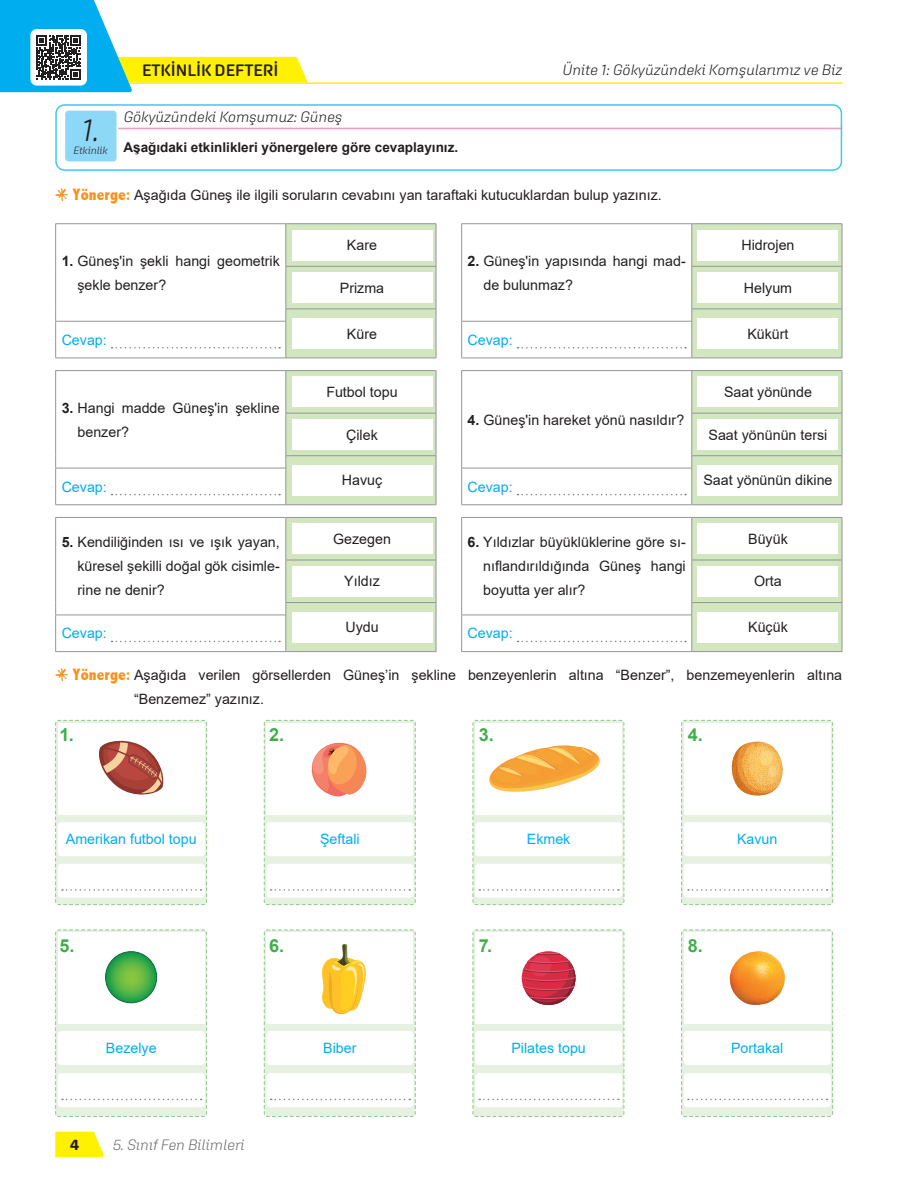
<style>
.page{position:relative;width:906px;height:1187px;background:#fff}
.page>*{position:absolute;margin:0;border:0;box-sizing:border-box;transform-origin:0 0}
.t1{font:italic 300 31.5px "Aglet Sans";color:#231f20}
.t2{font:700 18px "Arial";color:#40ae49}
.t3{font:600 16.5px "Aglet Sans";color:#231f20}
.t4{font:italic 300 15px "Aglet Sans";color:#231f20}
.t5{font:italic 300 15px "Aglet Sans";color:#6c6d70}
.t6{font:700 15px "Aglet Sans";color:#231f20}
.t7{font:14.25px/24px "Arial";color:#231f20}
.t8{font:14.25px "Arial";color:#00aeef}
.t9{font:700 13.5px "Arial";color:#231f20}
.t10{font:italic 300 10.5px "Aglet Sans";color:#231f20}
.s1{font-family:"Abadi";font-weight:800;font-stretch:condensed;font-size:16.5px;color:#f7931d}
.s2{font-weight:700}
</style>
<div class="page">
<svg style="left:55px;top:1131px;width:49px;height:26px"></svg>
<hr style="left:127px;top:82px;width:715px;height:2px;background:#fff101">
<svg style="left:0;top:0;width:308px;height:92px"></svg>
<hr style="left:55px;top:223px;width:231px;height:1px;background:#939598">
<hr style="left:55px;top:224px;width:1px;height:42px;background:#939598">
<hr style="left:55px;top:266px;width:1px;height:43px;background:#939598">
<svg style="left:55px;top:309px;width:1px;height:12px"></svg>
<hr style="left:286px;top:223px;width:150px;height:1px;background:#939598">
<hr style="left:55px;top:321px;width:1px;height:36px;background:#939598">
<hr style="left:55px;top:321px;width:231px;height:1px;background:#939598">
<hr style="left:55px;top:357px;width:231px;height:1px;background:#939598">
<svg style="left:112px;top:224px;width:325px;height:134px"></svg>
<hr style="left:55px;top:370px;width:231px;height:1px;background:#939598">
<hr style="left:55px;top:371px;width:1px;height:42px;background:#939598">
<hr style="left:55px;top:413px;width:1px;height:42px;background:#939598">
<svg style="left:55px;top:455px;width:1px;height:12px"></svg>
<hr style="left:55px;top:468px;width:1px;height:36px;background:#939598">
<hr style="left:286px;top:504px;width:150px;height:1px;background:#939598">
<hr style="left:55px;top:467px;width:231px;height:1px;background:#939598">
<hr style="left:55px;top:504px;width:231px;height:1px;background:#939598">
<svg style="left:112px;top:370px;width:325px;height:134px"></svg>
<hr style="left:55px;top:517px;width:231px;height:1px;background:#939598">
<hr style="left:55px;top:518px;width:1px;height:42px;background:#939598">
<hr style="left:55px;top:560px;width:1px;height:42px;background:#939598">
<svg style="left:55px;top:602px;width:1px;height:12px"></svg>
<hr style="left:55px;top:615px;width:1px;height:36px;background:#939598">
<hr style="left:286px;top:651px;width:150px;height:1px;background:#939598">
<hr style="left:55px;top:614px;width:231px;height:1px;background:#939598">
<hr style="left:55px;top:651px;width:231px;height:1px;background:#939598">
<svg style="left:112px;top:517px;width:325px;height:134px"></svg>
<hr style="left:461px;top:223px;width:230px;height:1px;background:#939598">
<hr style="left:461px;top:224px;width:1px;height:42px;background:#939598">
<hr style="left:461px;top:266px;width:1px;height:43px;background:#939598">
<svg style="left:461px;top:309px;width:1px;height:12px"></svg>
<hr style="left:691px;top:223px;width:151px;height:1px;background:#939598">
<hr style="left:461px;top:321px;width:1px;height:36px;background:#939598">
<hr style="left:461px;top:321px;width:230px;height:1px;background:#939598">
<hr style="left:461px;top:357px;width:230px;height:1px;background:#939598">
<svg style="left:517px;top:224px;width:325px;height:134px"></svg>
<hr style="left:461px;top:370px;width:230px;height:1px;background:#939598">
<hr style="left:461px;top:371px;width:1px;height:42px;background:#939598">
<hr style="left:461px;top:413px;width:1px;height:42px;background:#939598">
<svg style="left:461px;top:455px;width:1px;height:12px"></svg>
<hr style="left:461px;top:468px;width:1px;height:36px;background:#939598">
<hr style="left:691px;top:504px;width:151px;height:1px;background:#939598">
<hr style="left:461px;top:467px;width:230px;height:1px;background:#939598">
<hr style="left:461px;top:504px;width:230px;height:1px;background:#939598">
<svg style="left:517px;top:370px;width:325px;height:134px"></svg>
<hr style="left:461px;top:517px;width:230px;height:1px;background:#939598">
<hr style="left:461px;top:518px;width:1px;height:42px;background:#939598">
<hr style="left:461px;top:560px;width:1px;height:42px;background:#939598">
<svg style="left:461px;top:602px;width:1px;height:12px"></svg>
<hr style="left:461px;top:615px;width:1px;height:36px;background:#939598">
<hr style="left:691px;top:651px;width:151px;height:1px;background:#939598">
<hr style="left:461px;top:614px;width:230px;height:1px;background:#939598">
<hr style="left:461px;top:651px;width:230px;height:1px;background:#939598">
<svg style="left:517px;top:517px;width:325px;height:134px"></svg>
<hr style="left:117px;top:128px;width:725px;height:1px;background:#f499c2">
<div style="left:64px;top:110px;width:53px;height:52px;background:#8dd7f7;border-radius:4px"></div>
<div style="left:64px;top:109px;width:54px;height:54px;border:2px solid #fff;border-radius:4px"></div>
<div style="left:55px;top:104px;width:787px;height:67px;border:2px solid #40c7f4;border-radius:9px"></div>
<svg style="left:55px;top:188px;width:13px;height:13px"></svg>
<svg style="left:55px;top:668px;width:13px;height:13px"></svg>
<svg style="left:264px;top:719px;width:152px;height:186px"></svg>
<svg style="left:264px;top:929px;width:152px;height:188px"></svg>
<svg style="left:472px;top:719px;width:152px;height:186px"></svg>
<svg style="left:472px;top:929px;width:152px;height:188px"></svg>
<svg style="left:681px;top:719px;width:152px;height:186px"></svg>
<svg style="left:681px;top:929px;width:152px;height:188px"></svg>
<svg style="left:55px;top:929px;width:152px;height:188px"></svg>
<div style="left:58px;top:1030px;width:147px;height:34px;background:#fff;border-radius:3px"></div>
<div style="left:58px;top:932px;width:146px;height:91px;background:#fff"></div>
<svg style="left:55px;top:719px;width:152px;height:186px"></svg>
<svg style="left:106px;top:951px;width:51px;height:51px"></svg>
<div style="left:105px;top:951px;width:52px;height:52px;border:1px solid #0d6b3e;border-radius:50%"></div>
<p class="t3" style="left:142px;top:60px;width:138px">ETKİNLİK DEFTERİ</p>
<p class="t4" style="left:562px;top:61px;width:281px">Ünite 1: Gökyüzündeki Komşularımız ve Biz</p>
<p class="t4" style="left:123px;top:108px;width:220px">Gökyüzündeki Komşumuz: Güneş</p>
<p class="t9" style="left:123px;top:138px;width:336px">Aşağıdaki etkinlikleri yönergelere göre cevaplayınız.</p>
<p class="t7" style="left:73px;top:183px;width:588px"><span class="s1">Yönerge:</span> Aşağıda Güneş ile ilgili soruların cevabını yan taraftaki kutucuklardan bulup yazınız.</p>
<h1 class="t1" style="left:82px;top:112px;width:19px">1.</h1>
<p class="t10" style="left:73px;top:144px;width:36px">Etkinlik</p>
<p class="t7" style="left:77px;top:248px;width:204px;text-indent:-16px"><span class="s2">1.</span> Güneş'in şekli hangi geometrik şekle benzer?</p>
<p class="t8" style="left:62px;top:330px;width:47px">Cevap:</p>
<p class="t7" style="left:347px;top:233px;width:32px">Kare</p>
<p class="t7" style="left:340px;top:276px;width:46px">Prizma</p>
<p class="t7" style="left:347px;top:321px;width:32px">Küre</p>
<p class="t7" style="left:483px;top:248px;width:204px;text-indent:-16px"><span class="s2">2.</span> Güneş'in yapısında hangi mad&shy;de bulunmaz?</p>
<p class="t8" style="left:467px;top:330px;width:47px">Cevap:</p>
<p class="t7" style="left:77px;top:395px;width:204px;text-indent:-16px"><span class="s2">3.</span> Hangi madde Güneş'in şekline benzer?</p>
<p class="t8" style="left:62px;top:477px;width:47px">Cevap:</p>
<p class="t7" style="left:326px;top:380px;width:73px">Futbol topu</p>
<p class="t7" style="left:346px;top:422px;width:33px">Çilek</p>
<p class="t7" style="left:342px;top:468px;width:42px">Havuç</p>
<p class="t7" style="left:467px;top:407px;width:218px"><span class="s2">4.</span> Güneş'in hareket yönü nasıldır?</p>
<p class="t8" style="left:467px;top:477px;width:47px">Cevap:</p>
<p class="t7" style="left:741px;top:233px;width:55px">Hidrojen</p>
<p class="t7" style="left:744px;top:276px;width:50px">Helyum</p>
<p class="t7" style="left:747px;top:321px;width:43px">Kükürt</p>
<p class="t7" style="left:724px;top:380px;width:89px">Saat yönünde</p>
<p class="t7" style="left:708px;top:422px;width:120px">Saat yönünün tersi</p>
<p class="t7" style="left:703px;top:468px;width:131px">Saat yönünün dikine</p>
<p class="t7" style="left:77px;top:530px;width:204px;text-align:justify;text-indent:-16px"><span class="s2">5.</span> Kendiliğinden ısı ve ışık yayan, küresel şekilli doğal gök cisimle&shy;rine ne denir?</p>
<p class="t7" style="left:333px;top:527px;width:59px">Gezegen</p>
<p class="t7" style="left:344px;top:569px;width:37px">Yıldız</p>
<p class="t7" style="left:345px;top:615px;width:35px">Uydu</p>
<p class="t8" style="left:62px;top:623px;width:47px">Cevap:</p>
<p class="t7" style="left:483px;top:530px;width:204px;text-align:justify;text-indent:-16px"><span class="s2">6.</span> Yıldızlar büyüklüklerine göre sı&shy;nıflandırıldığında Güneş hangi boyutta yer alır?</p>
<p class="t7" style="left:748px;top:527px;width:41px">Büyük</p>
<p class="t7" style="left:754px;top:569px;width:29px">Orta</p>
<p class="t7" style="left:748px;top:615px;width:41px">Küçük</p>
<p class="t8" style="left:467px;top:623px;width:47px">Cevap:</p>
<p class="t7" style="left:134px;top:663px;width:709px;text-indent:-61px"><span class="s1">Yönerge:</span> Aşağıda verilen görsellerden Güneş’in şekline benzeyenlerin altına “Benzer”, benzemeyenlerin altına “Benzemez” yazınız.</p>
<p class="t2" style="left:60px;top:721px;width:16px">1.</p>
<p class="t2" style="left:269px;top:721px;width:17px">2.</p>
<p class="t2" style="left:479px;top:721px;width:16px">3.</p>
<p class="t2" style="left:688px;top:721px;width:17px">4.</p>
<p class="t8" style="left:66px;top:829px;width:132px">Amerikan futbol topu</p>
<p class="t8" style="left:320px;top:829px;width:41px">Şeftali</p>
<p class="t8" style="left:527px;top:829px;width:45px">Ekmek</p>
<p class="t8" style="left:737px;top:829px;width:42px">Kavun</p>
<p class="t2" style="left:60px;top:932px;width:17px">5.</p>
<p class="t2" style="left:269px;top:932px;width:17px">6.</p>
<p class="t2" style="left:479px;top:932px;width:15px">7.</p>
<p class="t2" style="left:688px;top:932px;width:17px">8.</p>
<p class="t8" style="left:106px;top:1038px;width:52px">Bezelye</p>
<p class="t8" style="left:323px;top:1038px;width:35px">Biber</p>
<p class="t8" style="left:511px;top:1038px;width:76px">Pilates topu</p>
<p class="t8" style="left:731px;top:1038px;width:54px">Portakal</p>
<p class="t6" style="left:70px;top:1135px;width:11px">4</p>
<p class="t5" style="left:113px;top:1135px;width:133px">5. Sınıf Fen Bilimleri</p>
</div>
